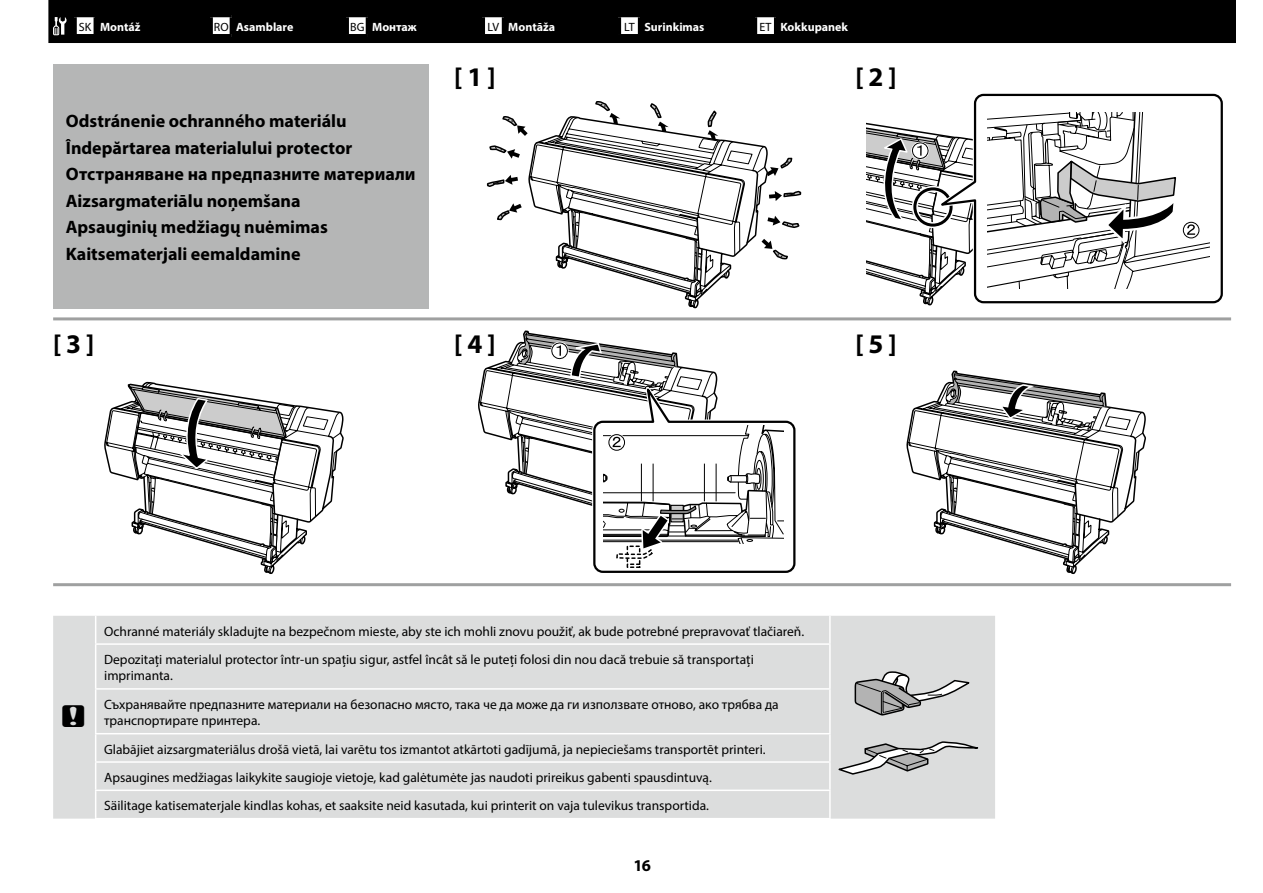
<style>
.page{position:relative;width:1263px;height:893px;background:#fff}
.page>*{position:absolute;margin:0;border:0;box-sizing:border-box;transform-origin:0 0}
.t1{font:30px "TP Publication Group Icons 3 AA";color:#000}
.t2{font:700 27px "Myriad Pro";color:#000}
.t3{font:700 18px/26.5px "Myriad Pro";color:#000}
.t4{font:700 16.5px "Myriad Pro";color:#000}
.t5{font:13.5px/28.3px "Myriad Pro";color:#000}
.t6{font:700 12px "Myriad Pro";color:#fff}
.s1{font-weight:400;color:#000}
</style>
<div class="page">
<div style="left:49px;top:0;width:1186px;height:43px;background:#000"></div>
<hr style="left:53px;top:317px;width:1178px;height:3px;background:#9fa0a0">
<hr style="left:53px;top:583px;width:1178px;height:3px;background:#9fa0a0">
<div style="left:53px;top:616px;width:942px;height:203px;background:#dcdddd"></div>
<hr style="left:829px;top:616px;width:2px;height:27px;background:#fff">
<hr style="left:95px;top:643px;width:736px;height:2px;background:#fff">
<hr style="left:829px;top:645px;width:2px;height:43px;background:#fff">
<hr style="left:95px;top:688px;width:736px;height:2px;background:#fff">
<hr style="left:829px;top:690px;width:2px;height:43px;background:#fff">
<hr style="left:95px;top:733px;width:736px;height:1px;background:#fff">
<hr style="left:829px;top:734px;width:2px;height:27px;background:#fff">
<hr style="left:95px;top:761px;width:736px;height:2px;background:#fff">
<hr style="left:829px;top:763px;width:2px;height:27px;background:#fff">
<hr style="left:95px;top:790px;width:736px;height:1px;background:#fff">
<hr style="left:829px;top:791px;width:2px;height:27px;background:#fff">
<hr style="left:95px;top:818px;width:736px;height:1px;background:#fff">
<svg style="left:95px;top:616px;width:1px;height:27px"></svg>
<hr style="left:95px;top:645px;width:1px;height:43px;background:#fff">
<hr style="left:95px;top:690px;width:1px;height:43px;background:#fff">
<svg style="left:95px;top:734px;width:1px;height:84px"></svg>
<svg style="left:838px;top:671px;width:140px;height:104px;background:#c4c5c5"></svg>
<div style="left:75px;top:15px;width:21px;height:21px;background:#fff"></div>
<div style="left:96px;top:15px;width:106px;height:21px;background:#000"></div>
<div style="left:72px;top:17px;width:5px;height:17px;background:#000"></div>
<hr style="left:72px;top:13px;width:24px;height:4px;background:#000">
<div style="left:72px;top:34px;width:24px;height:5px;background:#000"></div>
<hr style="left:96px;top:13px;width:108px;height:4px;background:#000">
<hr style="left:94px;top:17px;width:4px;height:17px;background:#000">
<hr style="left:200px;top:17px;width:4px;height:17px;background:#000">
<div style="left:96px;top:34px;width:108px;height:5px;background:#000"></div>
<div style="left:211px;top:15px;width:21px;height:21px;background:#fff"></div>
<div style="left:232px;top:15px;width:106px;height:21px;background:#000"></div>
<div style="left:208px;top:17px;width:5px;height:17px;background:#000"></div>
<hr style="left:208px;top:13px;width:24px;height:4px;background:#000">
<div style="left:208px;top:34px;width:24px;height:5px;background:#000"></div>
<hr style="left:232px;top:13px;width:108px;height:4px;background:#000">
<hr style="left:230px;top:17px;width:4px;height:17px;background:#000">
<hr style="left:336px;top:17px;width:4px;height:17px;background:#000">
<div style="left:232px;top:34px;width:108px;height:5px;background:#000"></div>
<div style="left:347px;top:15px;width:21px;height:21px;background:#fff"></div>
<div style="left:368px;top:15px;width:106px;height:21px;background:#000"></div>
<div style="left:344px;top:17px;width:5px;height:17px;background:#000"></div>
<hr style="left:344px;top:13px;width:24px;height:4px;background:#000">
<div style="left:344px;top:34px;width:24px;height:5px;background:#000"></div>
<hr style="left:366px;top:17px;width:4px;height:17px;background:#000">
<hr style="left:472px;top:17px;width:4px;height:17px;background:#000">
<div style="left:368px;top:34px;width:108px;height:5px;background:#000"></div>
<hr style="left:368px;top:13px;width:108px;height:4px;background:#000">
<div style="left:483px;top:15px;width:21px;height:21px;background:#fff"></div>
<div style="left:504px;top:15px;width:106px;height:21px;background:#000"></div>
<div style="left:480px;top:17px;width:5px;height:17px;background:#000"></div>
<div style="left:480px;top:34px;width:24px;height:5px;background:#000"></div>
<hr style="left:480px;top:13px;width:24px;height:4px;background:#000">
<hr style="left:504px;top:13px;width:109px;height:4px;background:#000">
<hr style="left:502px;top:17px;width:4px;height:17px;background:#000">
<div style="left:608px;top:17px;width:5px;height:17px;background:#000"></div>
<div style="left:504px;top:34px;width:109px;height:5px;background:#000"></div>
<svg style="left:621px;top:17px;width:17px;height:17px"></svg>
<div style="left:640px;top:15px;width:106px;height:21px;background:#000"></div>
<hr style="left:617px;top:17px;width:4px;height:17px;background:#000">
<hr style="left:617px;top:13px;width:23px;height:4px;background:#000">
<div style="left:617px;top:34px;width:23px;height:5px;background:#000"></div>
<hr style="left:640px;top:13px;width:109px;height:4px;background:#000">
<hr style="left:638px;top:17px;width:4px;height:17px;background:#000">
<div style="left:744px;top:17px;width:5px;height:17px;background:#000"></div>
<div style="left:640px;top:34px;width:109px;height:5px;background:#000"></div>
<div style="left:755px;top:15px;width:21px;height:21px;background:#fff"></div>
<div style="left:776px;top:15px;width:106px;height:21px;background:#000"></div>
<hr style="left:753px;top:17px;width:4px;height:17px;background:#000">
<hr style="left:753px;top:13px;width:23px;height:4px;background:#000">
<div style="left:753px;top:34px;width:23px;height:5px;background:#000"></div>
<hr style="left:776px;top:13px;width:109px;height:4px;background:#000">
<hr style="left:774px;top:17px;width:4px;height:17px;background:#000">
<div style="left:880px;top:17px;width:5px;height:17px;background:#000"></div>
<div style="left:776px;top:34px;width:109px;height:5px;background:#000"></div>
<div style="left:53px;top:27px;width:6px;height:8px;border:1px solid #fff"></div>
<svg style="left:55px;top:17px;width:12px;height:18px"></svg>
<div style="left:53px;top:64px;width:376px;height:244px;background:#b5b6b6"></div>
<svg style="left:105px;top:382px;width:236px;height:192px"></svg>
<svg style="left:126px;top:383px;width:178px;height:185px"></svg>
<svg style="left:479px;top:330px;width:317px;height:243px"></svg>
<svg style="left:907px;top:371px;width:236px;height:203px"></svg>
<svg style="left:487px;top:101px;width:314px;height:207px"></svg>
<svg style="left:973px;top:93px;width:250px;height:211px"></svg>
<svg style="left:866px;top:113px;width:343px;height:193px"></svg>
<p class="t6" style="left:79px;top:19px;width:63px"><span class="s1">SK</span> Montáž</p>
<p class="t6" style="left:214px;top:19px;width:81px"><span class="s1">RO</span> Asamblare</p>
<p class="t6" style="left:350px;top:19px;width:68px"><span class="s1">BG</span> Монтаж</p>
<p class="t6" style="left:488px;top:19px;width:69px"><span class="s1">LV</span> Montāža</p>
<p class="t6" style="left:624px;top:19px;width:82px"><span class="s1">LT</span> Surinkimas</p>
<p class="t6" style="left:759px;top:19px;width:90px"><span class="s1">ET</span> Kokkupanek</p>
<h3 class="t3" style="left:66px;top:107px;width:351px">Odstránenie ochranného materiálu Îndepărtarea materialului protector Отстраняване на предпазните материали Aizsargmateriālu noņemšana<br>Apsauginių medžiagų nuėmimas Kaitsematerjali eemaldamine</h3>
<h2 class="t2" style="left:454px;top:60px;width:43px">[ 1 ]</h2>
<h2 class="t2" style="left:855px;top:60px;width:43px">[ 2 ]</h2>
<h2 class="t2" style="left:53px;top:326px;width:43px">[ 3 ]</h2>
<h2 class="t2" style="left:454px;top:326px;width:43px">[ 4 ]</h2>
<h2 class="t2" style="left:855px;top:326px;width:43px">[ 5 ]</h2>
<h1 class="t1" style="left:63px;top:697px;width:24px">c</h1>
<p class="t5" style="left:104px;top:617px;width:701px">Ochranné materiály skladujte na bezpečnom mieste, aby ste ich mohli znovu použiť, ak bude potrebné prepravovať tlačiareň.<br>Depozitați materialul protector într-un spațiu sigur, astfel încât să le puteți folosi din nou dacă trebuie să transportați</p>
<p class="t5" style="left:104px;top:661px;width:676px">imprimanta.<br>Съхранявайте предпазните материали на безопасно място, така че да може да ги използвате отново, ако трябва да</p>
<p class="t5" style="left:104px;top:706px;width:663px">транспортирате принтера.<br>Glabājiet aizsargmateriālus drošā vietā, lai varētu tos izmantot atkārtoti gadījumā, ja nepieciešams transportēt printeri.<br>Apsaugines medžiagas laikykite saugioje vietoje, kad galėtumėte jas naudoti prireikus gabenti spausdintuvą.<br>Säilitage katisematerjale kindlas kohas, et saaksite neid kasutada, kui printerit on vaja tulevikus transportida.</p>
<p class="t4" style="left:633px;top:854px;width:19px">16</p>
</div>
